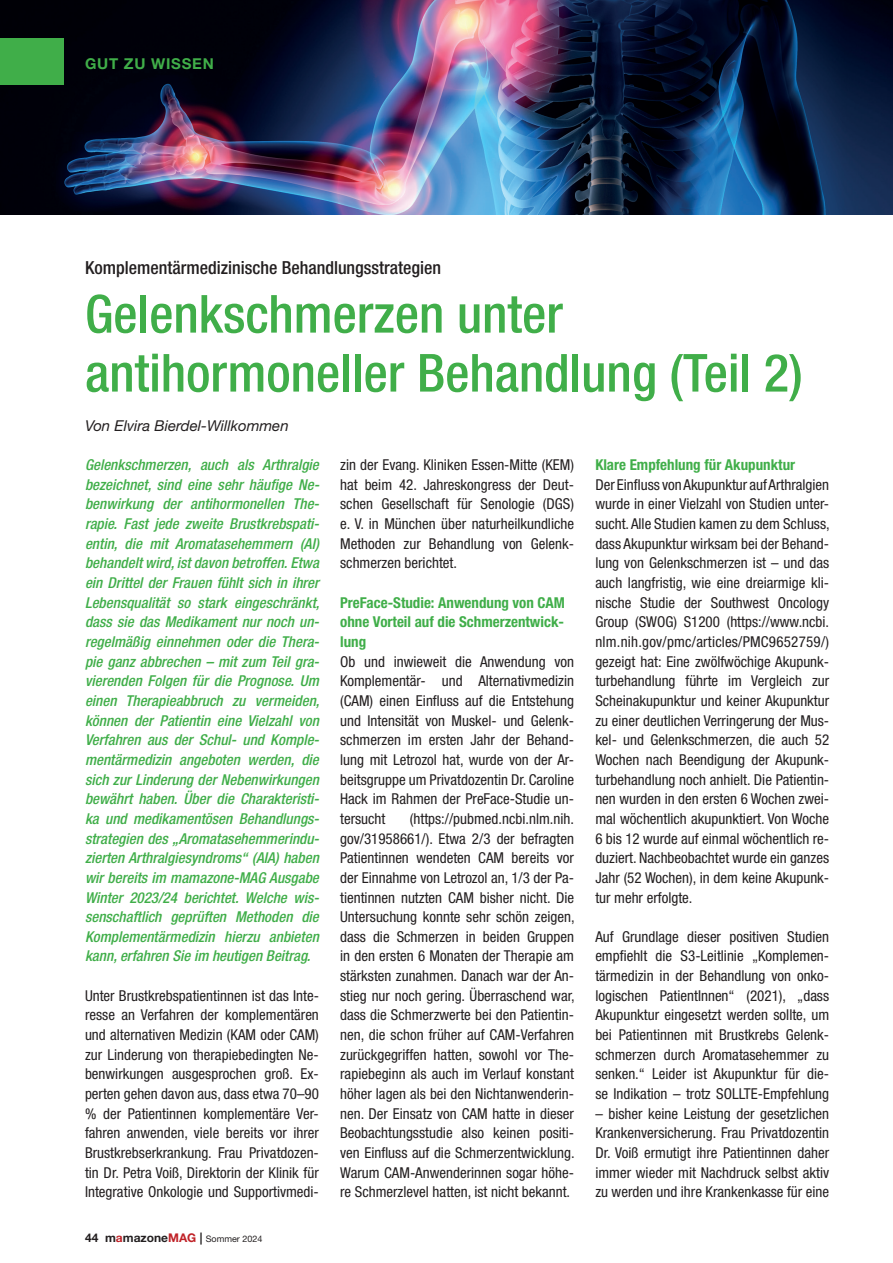
<style>
.page{position:relative;width:893px;height:1263px;background:#fff}
.page>*{position:absolute;margin:0;border:0;box-sizing:border-box;transform-origin:0 0}
.t1{font:500 condensed 52.5px/58.9px "Helvetica Neue LT Std";color:#40ae49}
.t2{font:500 condensed 18px "Helvetica Neue LT Std";color:#231f20}
.t3{font:condensed 15px/19.6px "Helvetica Neue LT Std";color:#231f20;text-align:justify}
.t4{font:italic 500 condensed 15px/19.6px "Helvetica Neue LT Std";color:#40ae49;text-align:justify}
.t5{font:700 condensed 15px/19.6px "Helvetica Neue LT Std";color:#40ae49;text-align:justify}
.t6{font:italic 15px "Helvetica Neue LT Pro";color:#231f20}
.t7{font:700 15px "Helvetica Neue LT Pro";letter-spacing:.05em;color:#40ae49}
.t8{font:700 12px "Helvetica Neue LT Pro";color:#231f20}
.s1{color:#c02228}
.s2{font-weight:400;font-size:9px}
</style>
<div class="page">
<img style="left:0;top:0;width:893px;height:215px">
<div style="left:0;top:38px;width:64px;height:47px;background:#40ae49"></div>
<p class="t7" style="left:85px;top:55px;width:130px">GUT ZU WISSEN</p>
<p class="t2" style="left:85px;top:256px;width:358px">Komplementärmedizinische Behandlungsstrategien</p>
<h1 class="t1" style="left:85px;top:284px;width:719px">Gelenkschmerzen unter antihormoneller Behandlung (Teil 2)</h1>
<p class="t6" style="left:85px;top:416px;width:205px">Von Elvira Bierdel-Willkommen</p>
<p class="t4" style="left:85px;top:455px;width:236px">Gelenkschmerzen, auch als Arthralgie bezeichnet, sind eine sehr häufige Ne&shy;benwirkung der antihormonellen The&shy;rapie. Fast jede zweite Brustkrebspati&shy;entin, die mit Aromatasehemmern (AI) behandelt wird, ist davon betroffen. Etwa ein Drittel der Frauen fühlt sich in ihrer Lebensqualität so stark eingeschränkt, dass sie das Medikament nur noch un&shy;regelmäßig einnehmen oder die Thera&shy;pie ganz abbrechen – mit zum Teil gra&shy;vierenden Folgen für die Prognose. Um einen Therapieabbruch zu vermeiden, können der Patientin eine Vielzahl von Verfahren aus der Schul- und Komple&shy;mentärmedizin angeboten werden, die sich zur Linderung der Nebenwirkungen bewährt haben. Über die Charakteristi&shy;ka und medikamentösen Behandlungs&shy;strategien des „Aromatasehemmerindu&shy;zierten Arthralgiesyndroms“ (AIA) haben wir bereits im mamazone-MAG Ausgabe Winter 2023/24 berichtet. Welche wis&shy;senschaftlich geprüften Methoden die Komplementärmedizin hierzu anbieten kann, erfahren Sie im heutigen Beitrag.</p>
<p class="t3" style="left:85px;top:985px;width:235px">Unter Brustkrebspatientinnen ist das Inte&shy;resse an Verfahren der komplementären und alternativen Medizin (KAM oder CAM) zur Linderung von therapiebedingten Ne&shy;benwirkungen ausgesprochen groß. Ex&shy;perten gehen davon aus, dass etwa 70–90 % der Patientinnen komplementäre Ver&shy;fahren anwenden, viele bereits vor ihrer Brustkrebserkrankung. Frau Privatdozen&shy;tin Dr. Petra Voiß, Direktorin der Klinik für Integrative Onkologie und Supportivmedi-</p>
<p class="t5" style="left:595px;top:455px;width:201px">Klare Empfehlung für Akupunktur</p>
<p class="t3" style="left:595px;top:474px;width:236px">Der Einfluss von Akupunktur auf Arthralgien wurde in einer Vielzahl von Studien unter&shy;sucht. Alle Studien kamen zu dem Schluss, dass Akupunktur wirksam bei der Behand&shy;lung von Gelenkschmerzen ist – und das auch langfristig, wie eine dreiarmige kli&shy;nische Studie der Southwest Oncology Group (SWOG) S1200 (https://www.ncbi. nlm.nih.gov/pmc/articles/PMC9652759/) gezeigt hat: Eine zwölfwöchige Akupunk&shy;turbehandlung führte im Vergleich zur Scheinakupunktur und keiner Akupunktur zu einer deutlichen Verringerung der Mus&shy;kel- und Gelenkschmerzen, die auch 52<br>Wochen nach Beendigung der Akupunk&shy;turbehandlung noch anhielt. Die Patientin&shy;nen wurden in den ersten 6 Wochen zwei&shy;mal wöchentlich akupunktiert. Von Woche 6 bis 12 wurde auf einmal wöchentlich re&shy;duziert. Nachbeobachtet wurde ein ganzes Jahr (52 Wochen), in dem keine Akupunk&shy;tur mehr erfolgte.</p>
<p class="t3" style="left:595px;top:926px;width:235px">Auf Grundlage dieser positiven Studien empfiehlt die S3-Leitlinie „Komplemen&shy;tärmedizin in der Behandlung von onko&shy;logischen PatientInnen“ (2021), „dass Akupunktur eingesetzt werden sollte, um bei Patientinnen mit Brustkrebs Gelenk&shy;schmerzen durch Aromatasehemmer zu senken.“ Leider ist Akupunktur für die&shy;se Indikation – trotz SOLLTE-Empfehlung</p>
<p class="t3" style="left:595px;top:1103px;width:235px">– bisher keine Leistung der gesetzlichen Krankenversicherung. Frau Privatdozentin Dr. Voiß ermutigt ihre Patientinnen daher immer wieder mit Nachdruck selbst aktiv zu werden und ihre Krankenkasse für eine</p>
<p class="t3" style="left:340px;top:455px;width:235px">zin der Evang. Kliniken Essen-Mitte (KEM) hat beim 42. Jahreskongress der Deut&shy;schen Gesellschaft für Senologie (DGS) e. V. in München über naturheilkundliche Methoden zur Behandlung von Gelenk&shy;schmerzen berichtet.</p>
<p class="t5" style="left:340px;top:592px;width:226px">PreFace-Studie: Anwendung von CAM ohne Vorteil auf die Schmerzentwick&shy;lung</p>
<p class="t3" style="left:340px;top:651px;width:235px">Ob und inwieweit die Anwendung von Komplementär- und Alternativmedizin (CAM) einen Einfluss auf die Entstehung und Intensität von Muskel- und Gelenk&shy;schmerzen im ersten Jahr der Behand&shy;lung mit Letrozol hat, wurde von der Ar&shy;beitsgruppe um Privatdozentin Dr. Caroline Hack im Rahmen der PreFace-Studie un&shy;tersucht</p>
<p class="t3" style="left:340px;top:809px;width:236px;text-indent:70px">(https://pubmed.ncbi.nlm.nih. gov/31958661/). Etwa 2/3 der befragten Patientinnen wendeten CAM bereits vor der Einnahme von Letrozol an, 1/3 der Pa&shy;tientinnen nutzten CAM bisher nicht. Die Untersuchung konnte sehr schön zeigen, dass die Schmerzen in beiden Gruppen in den ersten 6 Monaten der Therapie am stärksten zunahmen. Danach war der An&shy;stieg nur noch gering. Überraschend war, dass die Schmerzwerte bei den Patientin&shy;nen, die schon früher auf CAM-Verfahren zurückgegriffen hatten, sowohl vor The&shy;rapiebeginn als auch im Verlauf konstant höher lagen als bei den Nichtanwenderin&shy;nen. Der Einsatz von CAM hatte in dieser Beobachtungsstudie also keinen positi&shy;ven Einfluss auf die Schmerzentwicklung.<br>Warum CAM-Anwenderinnen sogar höhe&shy;re Schmerzlevel hatten, ist nicht bekannt.</p>
<p class="t8" style="left:85px;top:1230px;width:179px">44 m<span class="s1">a</span>mazone<span class="s1">MAG</span> | <span class="s2">Sommer 2024</span></p>
</div>
